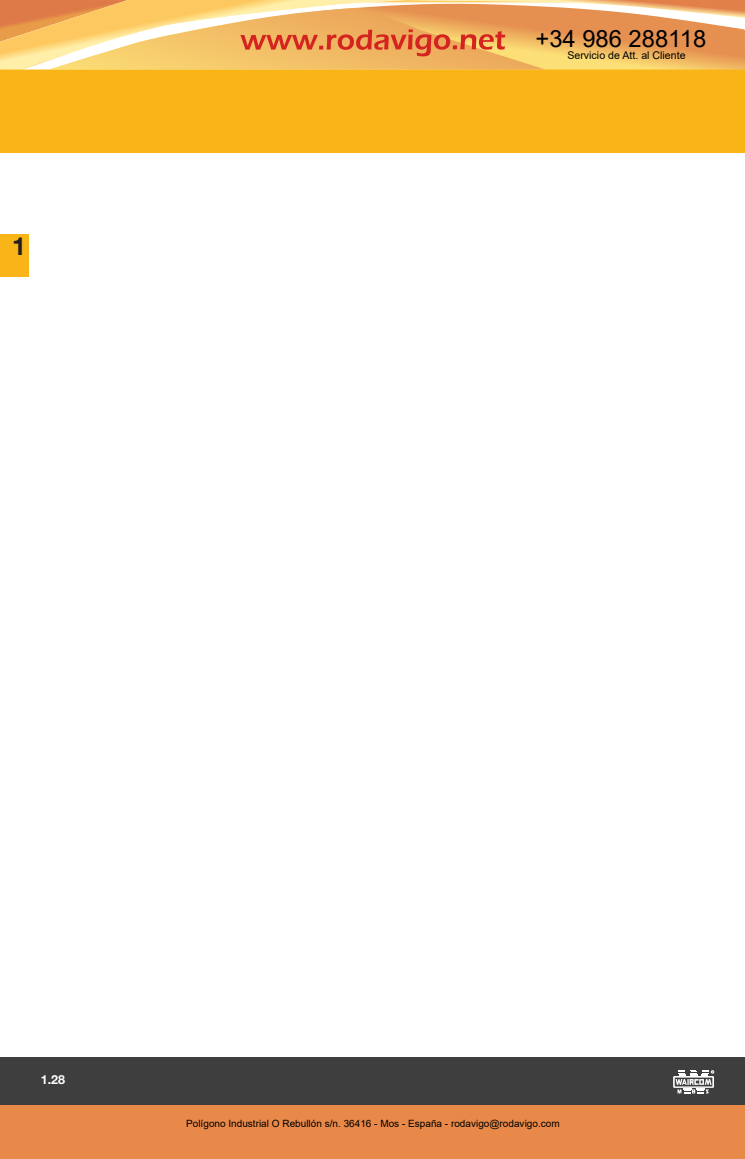
<style>
.page{position:relative;width:745px;height:1159px;background:#fff}
.page>*{position:absolute;margin:0;border:0;box-sizing:border-box;transform-origin:0 0}
.t1{font:700 25px "Helvetica Neue LT Std";color:#231f20}
.t2{font:23.75px "Arial";color:#000}
.t3{font:700 12.5px "Helvetica Neue LT Std";color:#fff}
.t4{font:10.62px "Arial";color:#000}
.t5{font:10px "Arial";color:#000}
</style>
<div class="page">
<div style="left:0;top:1057px;width:744px;height:49px;background:#3e3e3f"></div>
<div style="left:0;top:54px;width:744px;height:99px;background:#f9b517"></div>
<svg style="left:673px;top:1070px;width:40px;height:24px"></svg>
<div style="left:0;top:235px;width:28px;height:42px;background:#f9b517"></div>
<div style="left:0;top:1105px;width:744px;height:54px;background:#e88949"></div>
<svg style="left:0;top:0;width:744px;height:70px;background:#f0b56e"></svg>
<p class="t1" style="left:12px;top:231px;width:15px">1</p>
<h2 class="t2" style="left:535px;top:22px;width:172px">+34 986 288118</h2>
<p class="t4" style="left:567px;top:48px;width:120px">Servicio de Att. al Cliente</p>
<p class="t3" style="left:41px;top:1072px;width:26px">1.28</p>
<p class="t5" style="left:186px;top:1117px;width:375px">Polígono Industrial O Rebullón s/n. 36416 - Mos - España - rodavigo@rodavigo.com</p>
</div>
